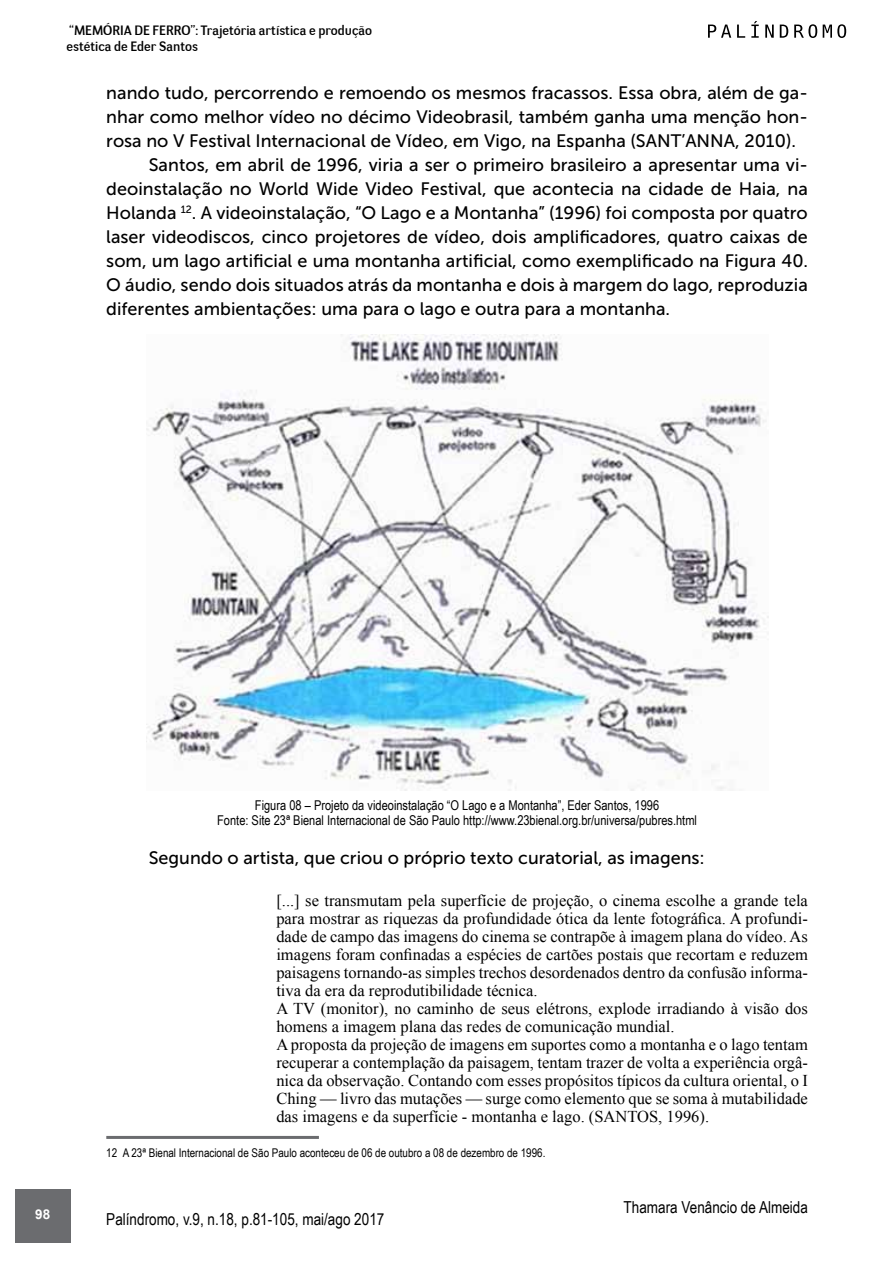
<style>
.page{position:relative;width:893px;height:1263px;background:#fff}
.page>*{position:absolute;margin:0;border:0;box-sizing:border-box;transform-origin:0 0}
.t1{font:18px "Museo Sans 500";color:#000}
.t2{font:16.5px/18px "Times New Roman";color:#000}
.t3{font:16.5px "Arial Narrow";color:#000}
.t4{font:13.5px/15px "Arial Narrow";color:#000;text-align:center}
.t5{font:13.5px/16.2px "Negotiate Free";color:#000}
.t6{font:700 13.5px "Arial";color:#fff}
.t7{font:12px "Arial Narrow";color:#000}
</style>
<div class="page">
<div style="left:15px;top:1189px;width:55px;height:53px;background:#6b6c6f"></div>
<svg style="left:708px;top:25px;width:23px;height:13px"></svg>
<svg style="left:737px;top:25px;width:8px;height:13px"></svg>
<svg style="left:751px;top:21px;width:8px;height:17px"></svg>
<svg style="left:765px;top:25px;width:9px;height:13px"></svg>
<svg style="left:780px;top:25px;width:8px;height:13px"></svg>
<svg style="left:794px;top:24px;width:23px;height:14px"></svg>
<svg style="left:823px;top:24px;width:23px;height:14px"></svg>
<hr style="left:106px;top:1136px;width:213px;height:3px;background:#6b6c6f">
<img style="left:147px;top:334px;width:622px;height:456px">
<p class="t5" style="left:67px;top:22px;width:307px">“MEMÓRIA DE FERRO”: Trajetória artística e produção estética de Eder Santos</p>
<p class="t1" style="left:106px;top:82px;width:703px">nando tudo, percorrendo e remoendo os mesmos fracassos. Essa obra, além de ga-</p>
<p class="t1" style="left:106px;top:106px;width:703px">nhar como melhor vídeo no décimo Videobrasil, também ganha uma menção hon-</p>
<p class="t1" style="left:106px;top:130px;width:691px">rosa no V Festival Internacional de Vídeo, em Vigo, na Espanha (SANT’ANNA, 2010).</p>
<p class="t1" style="left:149px;top:154px;width:661px">Santos, em abril de 1996, viria a ser o primeiro brasileiro a apresentar uma vi-</p>
<p class="t1" style="left:106px;top:178px;width:703px">deoinstalação no World Wide Video Festival, que acontecia na cidade de Haia, na</p>
<p class="t1" style="left:106px;top:202px;width:703px">Holanda <sup>12</sup>. A videoinstalação, “O Lago e a Montanha” (1996) foi composta por quatro</p>
<p class="t1" style="left:106px;top:226px;width:703px">laser videodiscos, cinco projetores de vídeo, dois amplificadores, quatro caixas de</p>
<p class="t1" style="left:106px;top:250px;width:703px">som, um lago artificial e uma montanha artificial, como exemplificado na Figura 40.</p>
<p class="t1" style="left:106px;top:274px;width:703px">O áudio, sendo dois situados atrás da montanha e dois à margem do lago, reproduzia</p>
<p class="t1" style="left:106px;top:298px;width:565px">diferentes ambientações: uma para o lago e outra para a montanha.</p>
<p class="t6" style="left:35px;top:1205px;width:17px">98</p>
<p class="t4" style="left:217px;top:797px;width:481px">Figura 08 – Projeto da videoinstalação “O Lago e a Montanha”, Eder Santos, 1996<br>Fonte: Site 23ª Bienal Internacional de São Paulo http://www.23bienal.org.br/universa/pubres.html</p>
<p class="t1" style="left:149px;top:847px;width:557px">Segundo o artista, que criou o próprio texto curatorial, as imagens:</p>
<p class="t2" style="left:276px;top:891px;width:533px">[...] se transmutam pela superfície de projeção, o cinema escolhe a grande tela para mostrar as riquezas da profundidade ótica da lente fotográfica. A profundi&shy;dade de campo das imagens do cinema se contrapõe à imagem plana do vídeo. As imagens foram confinadas a espécies de cartões postais que recortam e reduzem paisagens tornando-as simples trechos desordenados dentro da confusão informa&shy;tiva da era da reprodutibilidade técnica.<br>A TV (monitor), no caminho de seus elétrons, explode irradiando à visão dos homens a imagem plana das redes de comunicação mundial.<br>A proposta da projeção de imagens em suportes como a montanha e o lago tentam recuperar a contemplação da paisagem, tentam trazer de volta a experiência orgâ&shy;nica da observação. Contando com esses propósitos típicos da cultura oriental, o I Ching — livro das mutações — surge como elemento que se soma à mutabilidade das imagens e da superfície - montanha e lago. (SANTOS, 1996).</p>
<p class="t7" style="left:106px;top:1144px;width:441px">12 A 23ª Bienal Internacional de São Paulo aconteceu de 06 de outubro a 08 de dezembro de 1996.</p>
<p class="t3" style="left:106px;top:1206px;width:280px">Palíndromo, v.9, n.18, p.81-105, mai/ago 2017</p>
<p class="t3" style="left:624px;top:1195px;width:186px">Thamara Venâncio de Almeida</p>
</div>
